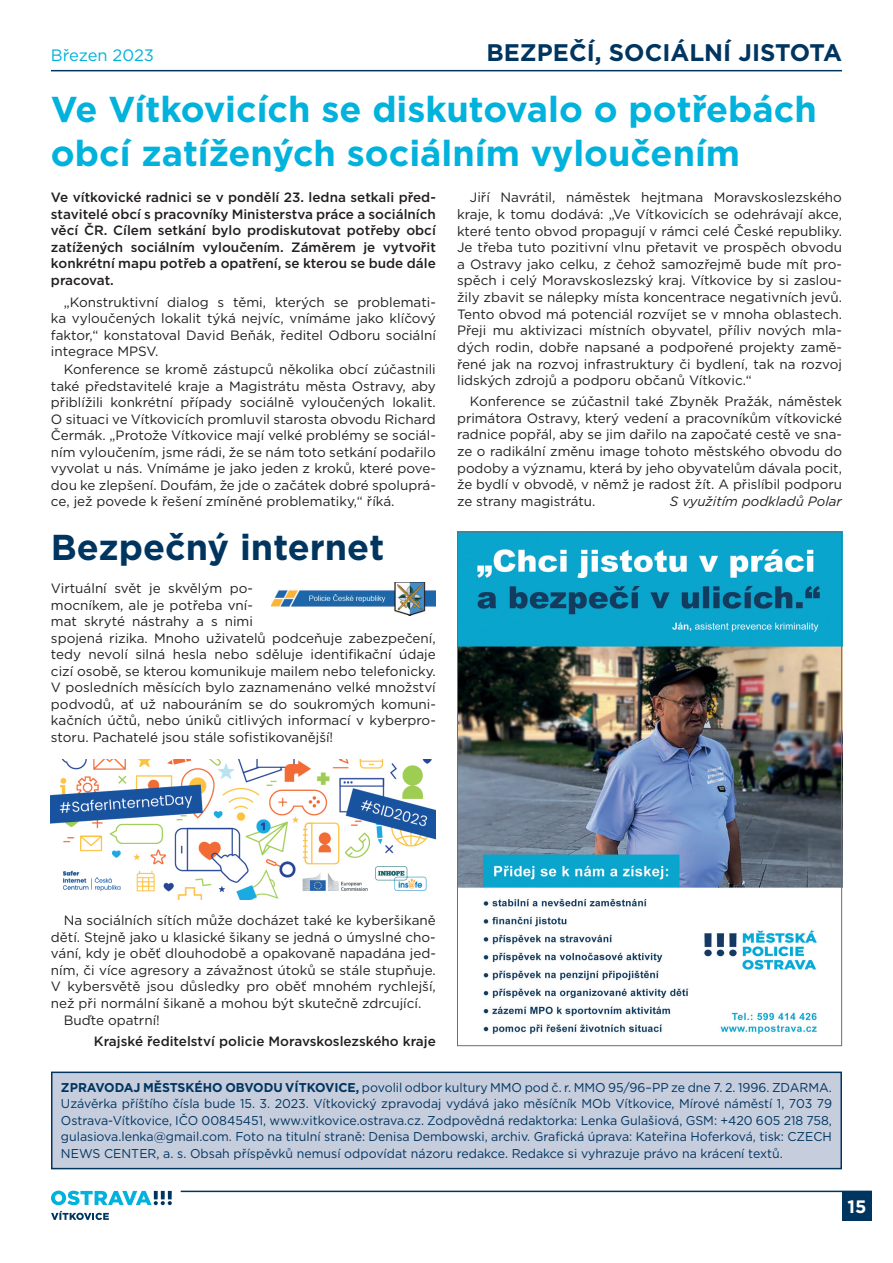
<style>
.page{position:relative;width:893px;height:1263px;background:#fff}
.page>*{position:absolute;margin:0;border:0;box-sizing:border-box;transform-origin:0 0}
.t1{font:700 36px/43.2px "Gotham";color:#00b2dc}
.t2{font:700 36px "Gotham";color:#003560}
.t3{font:700 24px "Gotham";color:#003560}
.t4{font:700 18px "Gotham";color:#fff}
.t5{font:16.5px "Gotham";letter-spacing:-.015em;color:#00b2dc}
.t6{font:13.5px/16.5px "Gotham";color:#231f20;text-align:justify}
.t7{font:500 13.5px/16.5px "Gotham";color:#231f20;text-align:justify}
.t8{font:italic 13.5px "Gotham";color:#231f20}
.t9{font:12.75px/16.5px "Gotham";color:#003560;text-align:justify}
.s1{font-weight:700}
</style>
<div class="page">
<hr style="left:51px;top:70px;width:791px;height:1px;background:#003560">
<hr style="left:181px;top:1191px;width:691px;height:1px;background:#003560">
<div style="left:842px;top:1191px;width:30px;height:29px;background:#003560"></div>
<svg style="left:51px;top:1191px;width:121px;height:14px"></svg>
<svg style="left:51px;top:1211px;width:58px;height:9px"></svg>
<div style="left:52px;top:1072px;width:789px;height:97px;background:#c6cddd"></div>
<div style="left:51px;top:1072px;width:791px;height:97px;border:2px solid #003560"></div>
<img style="left:459px;top:534px;width:381px;height:500px">
<img style="left:51px;top:759px;width:385px;height:140px">
<img style="left:271px;top:582px;width:165px;height:33px">
<p class="t5" style="left:51px;top:49px;width:105px">Březen 2023</p>
<h2 class="t3" style="left:486px;top:44px;width:357px">BEZPEČÍ, SOCIÁLNÍ JISTOTA</h2>
<h1 class="t1" style="left:51px;top:91px;width:767px">Ve Vítkovicích se diskutovalo o potřebách obcí zatížených sociálním vyloučením</h1>
<p class="t7" style="left:51px;top:190px;width:386px">Ve vítkovické radnici se v pondělí 23. ledna setkali před&shy;stavitelé obcí s pracovníky Ministerstva práce a sociálních věcí ČR. Cílem setkání bylo prodiskutovat potřeby obcí zatížených sociálním vyloučením. Záměrem je vytvořit konkrétní mapu potřeb a opatření, se kterou se bude dále pracovat.</p>
<p class="t6" style="left:51px;top:295px;width:386px;text-indent:13px">„Konstruktivní dialog s těmi, kterých se problemati&shy;ka vy loučených lokalit týká nejvíc, vnímáme jako klíčový faktor,“ konstatoval David Beňák, ředitel Odboru sociální inte grace MPSV.</p>
<p class="t6" style="left:51px;top:362px;width:386px;text-indent:13px">Konference se kromě zástupců několika obcí zúčastnili také představitelé kraje a Magistrátu města Ostravy, aby přiblížili konkrétní případy sociálně vyloučených lokalit.<br>O situaci ve Vítkovicích promluvil starosta obvodu Richard Čermák. „Protože Vítkovice mají velké problémy se sociál&shy;ním vyloučením, jsme rádi, že se nám toto setkání podařilo vyvolat u nás. Vnímáme je jako jeden z kroků, které pove&shy;dou ke zlepšení. Doufám, že jde o začátek dobré spoluprá&shy;ce, jež povede k řešení zmíněné problematiky,“ říká.</p>
<p class="t6" style="left:457px;top:190px;width:386px;text-indent:13px">Jiří Navrátil, náměstek hejtmana Moravskoslezského kra je, k tomu dodává: „Ve Vítkovicích se odehrávají akce, kte ré tento obvod propagují v rámci celé České republiky.<br>Je třeba tuto pozitivní vlnu přetavit ve prospěch obvodu a Ostravy jako celku, z čehož samozřejmě bude mít pro&shy;spěch i celý Moravskoslezský kraj. Vítkovice by si zaslou&shy;žily zbavit se nálepky místa koncentrace negativních jevů.<br>Tento obvod má potenciál rozvíjet se v mnoha oblastech.<br>Přeji mu aktivizaci místních obyvatel, příliv nových mla&shy;dých rodin, dobře napsané a podpořené projekty zamě&shy;řené jak na rozvoj infrastruktury či bydlení, tak na rozvoj lidských zdrojů a podporu občanů Vítkovic.“</p>
<p class="t6" style="left:457px;top:394px;width:386px;text-indent:13px">Konference se zúčastnil také Zbyněk Pražák, náměstek pri mátora Ostravy, který vedení a pracovníkům vítkovické radnice popřál, aby se jim dařilo na započaté cestě ve sna&shy;ze o radikální změnu image tohoto městského obvodu do podoby a významu, která by jeho obyvatelům dávala pocit, že bydlí v obvodě, v němž je radost žít. A přislíbil podporu ze strany magistrátu.</p>
<p class="t8" style="left:670px;top:496px;width:174px">S využitím podkladů Polar</p>
<h1 class="t2" style="left:51px;top:535px;width:335px">Bezpečný internet</h1>
<p class="t6" style="left:51px;top:581px;width:386px;text-align:left">Virtuální svět je skvělým po-<br>mocníkem, ale je potřeba vní-<br>mat skryté nástrahy a s nimi<br>spojená rizika. Mnoho uživatelů podceňuje zabezpečení, tedy nevolí silná hesla nebo sděluje identifikační údaje cizí osobě, se kterou komunikuje mailem nebo telefonicky.<br>V posledních měsících bylo zaznamenáno velké množství podvodů, ať už nabouráním se do soukromých komuni&shy;kačních účtů, nebo úniků citlivých informací v kyberpro&shy;storu. Pachatelé jsou stále sofistikovanější!</p>
<p class="t6" style="left:64px;top:913px;width:374px">Na sociálních sítích může docházet také ke kyberšikaně</p>
<p class="t6" style="left:51px;top:929px;width:386px">dětí. Stejně jako u klasické šikany se jedná o úmyslné cho-</p>
<p class="t6" style="left:51px;top:946px;width:386px">vání, kdy je oběť dlouhodobě a opakovaně napadána jed-</p>
<p class="t6" style="left:51px;top:962px;width:386px">ním, či více agresory a závažnost útoků se stále stupňuje.</p>
<p class="t6" style="left:51px;top:979px;width:386px">V kybersvětě jsou důsledky pro oběť mnohém rychlejší,</p>
<p class="t6" style="left:51px;top:995px;width:372px">než při normální šikaně a mohou být skutečně zdrcující.</p>
<p class="t6" style="left:64px;top:1012px;width:98px">Buďte opatrní!</p>
<p class="t7" style="left:94px;top:1034px;width:343px">Krajské ředitelství policie Moravskoslezského kraje</p>
<p class="t9" style="left:61px;top:1080px;width:772px"><span class="s1">ZPRAVODAJ MĚSTSKÉHO OBVODU VÍTKOVICE,</span> povolil odbor kultury MMO pod č. r. MMO 95/96–PP ze dne 7. 2. 1996. ZDARMA.<br>Uzávěrka příštího čísla bude 15. 3. 2023. Vítkovický zpravodaj vydává jako měsíčník MOb Vítkovice, Mírové náměstí 1, 703 79<br>Ostrava-Vítkovice, IČO 00845451, www.vitkovice.ostrava.cz. Zodpovědná redaktorka: Lenka Gulašiová, GSM: +420 605 218 758, gulasiova.lenka@gmail.com. Foto na titulní straně: Denisa Dembowski, archiv. Grafická úprava: Kateřina Hoferková, tisk: CZECH NEWS CENTER, a. s. Obsah příspěvků nemusí odpovídat názoru redakce. Redakce si vyhrazuje právo na krácení textů.</p>
<h3 class="t4" style="left:847px;top:1200px;width:20px">15</h3>
</div>
